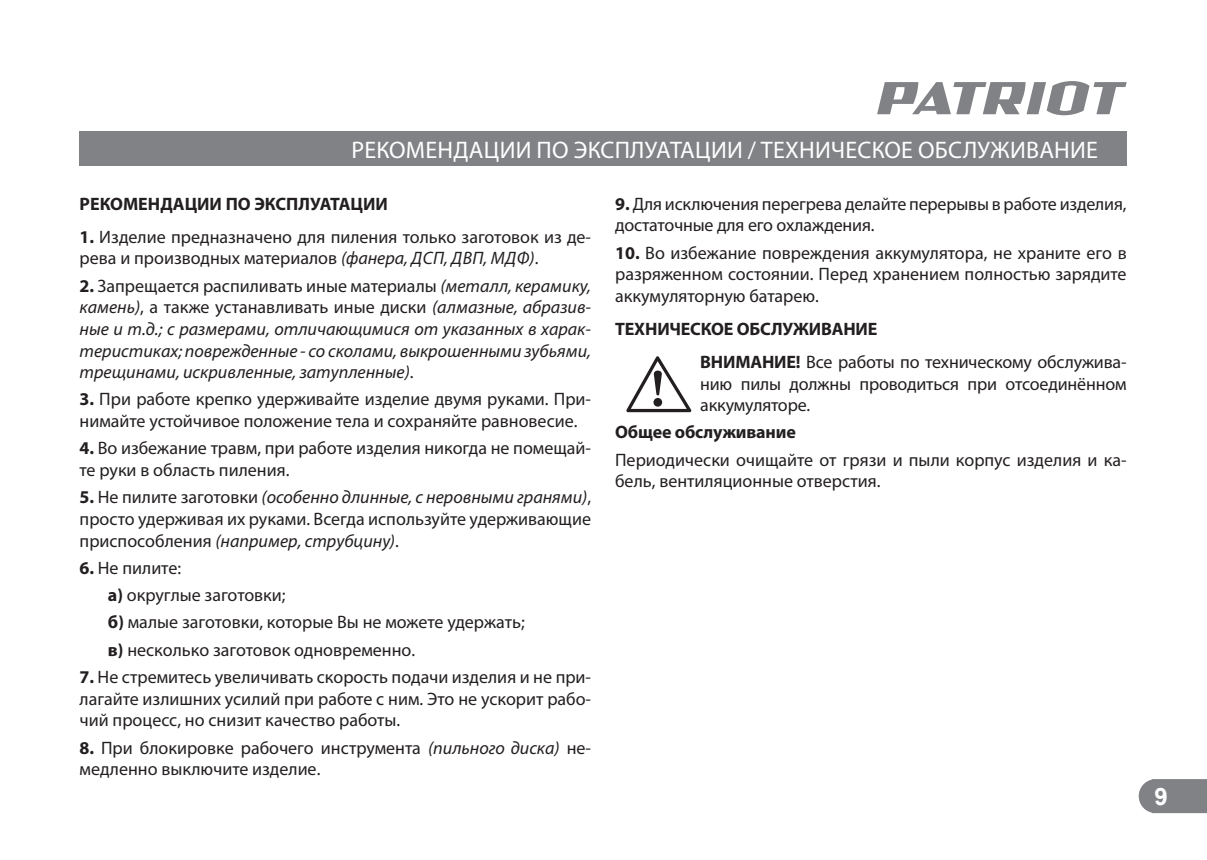
<style>
.page{position:relative;width:1207px;height:860px;background:#fff}
.page>*{position:absolute;margin:0;border:0;box-sizing:border-box;transform-origin:0 0}
.t1{font:24px "Myriad Pro";letter-spacing:.01em;color:#fff}
.t2{font:700 24px "Arial";color:#fff}
.t3{font:18px/21.6px "Myriad Pro";color:#231f20}
.t4{font:italic 18px/21.6px "Myriad Pro";color:#231f20;text-align:justify}
.t5{font:700 18px "Myriad Pro";letter-spacing:-.005em;color:#231f20}
.s1{font-weight:700}
.s2{font-style:italic}
.s3{font-weight:700;font-style:normal}
.s4{font-style:normal}
</style>
<div class="page">
<svg style="left:1138px;top:779px;width:68px;height:33px;background:#87898c"></svg>
<svg style="left:877px;top:81px;width:249px;height:34px"></svg>
<div style="left:80px;top:132px;width:1046px;height:34px;background:#808285"></div>
<svg style="left:626px;top:356px;width:65px;height:56px"></svg>
<h1 class="t1" style="left:351px;top:135px;width:748px">РЕКОМЕНДАЦИИ ПО ЭКСПЛУАТАЦИИ / ТЕХНИЧЕСКОЕ ОБСЛУЖИВАНИЕ</h1>
<p class="t5" style="left:80px;top:193px;width:310px">РЕКОМЕНДАЦИИ ПО ЭКСПЛУАТАЦИИ</p>
<p class="t3" style="left:80px;top:225px;width:513px"><span class="s1">1.</span> Изделие предназначено для пиления только заготовок из де&shy;рева и производных материалов <span class="s2">(фанера, ДСП, ДВП, МДФ)</span>.</p>
<p class="t4" style="left:80px;top:274px;width:513px"><span class="s3">2.</span> <span class="s4">Запрещается распиливать иные материалы</span> (металл, керамику, камень)<span class="s4">, а также устанавливать иные диски</span> (алмазные, абразив&shy;ные и т.д.; с размерами, отличающимися от указанных в харак&shy;теристиках; поврежденные - со сколами, выкрошенными зубьями, трещинами, искривленные, затупленные)<span class="s4">.</span></p>
<p class="t3" style="left:80px;top:388px;width:513px"><span class="s1">3.</span> При работе крепко удерживайте изделие двумя руками. При&shy;нимайте устойчивое положение тела и сохраняйте равновесие.</p>
<p class="t3" style="left:80px;top:437px;width:513px"><span class="s1">4.</span> Во избежание травм, при работе изделия никогда не помещай&shy;те руки в область пиления.</p>
<p class="t3" style="left:80px;top:486px;width:513px;text-align:justify"><span class="s1">5.</span> Не пилите заготовки <span class="s2">(особенно длинные, с неровными гранями)</span>, просто удерживая их руками. Всегда используйте удерживающие приспособления <span class="s2">(например, струбцину)</span>.</p>
<p class="t3" style="left:108px;top:553px;width:418px;line-height:27.2px;text-indent:-28px"><span class="s1">6.</span> Не пилите:<br><span class="s1">а)</span> округлые заготовки;<br><span class="s1">б)</span> малые заготовки, которые Вы не можете удержать; <span class="s1">в)</span> несколько заготовок одновременно.</p>
<p class="t3" style="left:80px;top:665px;width:513px;text-align:justify"><span class="s1">7.</span> Не стремитесь увеличивать скорость подачи изделия и не при&shy;лагайте излишних усилий при работе с ним. Это не ускорит рабо&shy;чий процесс, но снизит качество работы.</p>
<p class="t3" style="left:80px;top:736px;width:513px"><span class="s1">8.</span> При блокировке рабочего инструмента <span class="s2">(пильного диска)</span> не&shy;медленно выключите изделие.</p>
<p class="t3" style="left:615px;top:192px;width:513px"><span class="s1">9.</span> Для исключения перегрева делайте перерывы в работе изделия, достаточные для его охлаждения.</p>
<p class="t3" style="left:615px;top:241px;width:513px;text-align:justify"><span class="s1">10.</span> Во избежание повреждения аккумулятора, не храните его в разряженном состоянии. Перед хранением полностью зарядите аккумуляторную батарею.</p>
<p class="t3" style="left:700px;top:312px;width:428px;line-height:33px;text-indent:-85px"><span class="s1">ТЕХНИЧЕСКОЕ ОБСЛУЖИВАНИЕ<br>ВНИМАНИЕ!</span> Все работы по техническому обслужива-</p>
<p class="t3" style="left:700px;top:372px;width:428px">нию пилы должны проводиться при отсоединённом аккумуляторе.</p>
<p class="t5" style="left:615px;top:422px;width:182px">Общее обслуживание</p>
<p class="t3" style="left:615px;top:448px;width:513px">Периодически очищайте от грязи и пыли корпус изделия и ка&shy;бель, вентиляционные отверстия.</p>
<h1 class="t2" style="left:1154px;top:779px;width:15px">9</h1>
</div>
